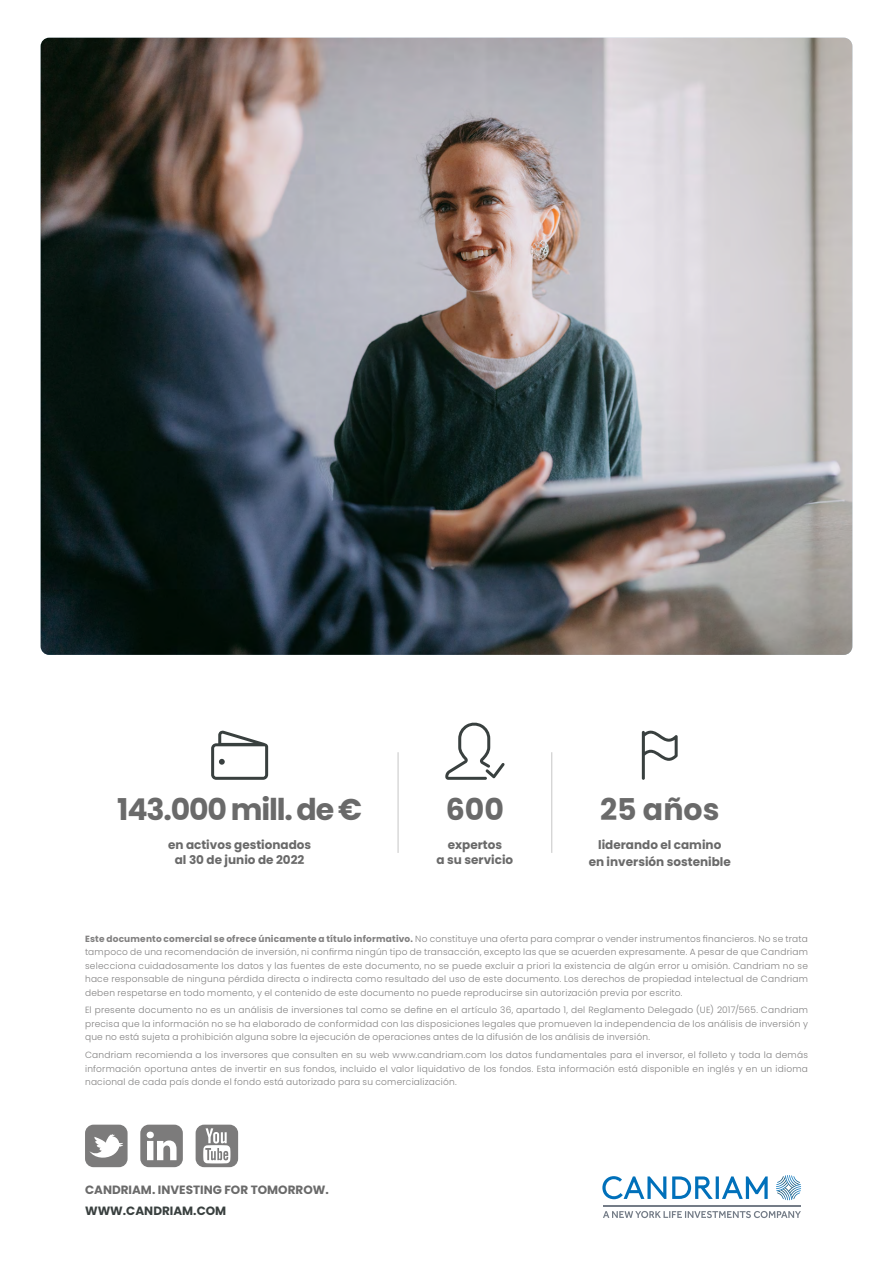
<style>
.page{position:relative;width:893px;height:1263px;background:#fff}
.page>*{position:absolute;margin:0;border:0;box-sizing:border-box;transform-origin:0 0}
.t1{font:700 30px "Poppins";letter-spacing:-.04em;color:#6a6a6a}
.t2{font:700 12px/15px "Poppins";color:#6a6a6a;text-align:center}
.t3{font:700 12px "Poppins";color:#39403f}
.t4{font:300 9px/13.5px "Poppins";letter-spacing:.025em;color:#818080;text-align:justify}
.s1{font-weight:700}
</style>
<div class="page">
<img style="left:41px;top:38px;width:811px;height:617px">
<div style="left:140px;top:1125px;width:43px;height:42px;background:#7c7b7b;border-radius:9px"></div>
<svg style="left:147px;top:1131px;width:30px;height:29px"></svg>
<div style="left:196px;top:1125px;width:42px;height:42px;background:#7c7b7b;border-radius:9px"></div>
<svg style="left:203px;top:1128px;width:27px;height:35px"></svg>
<div style="left:85px;top:1125px;width:43px;height:42px;background:#7c7b7b;border-radius:9px"></div>
<svg style="left:89px;top:1134px;width:34px;height:24px"></svg>
<svg style="left:776px;top:1175px;width:25px;height:25px"></svg>
<svg style="left:603px;top:1211px;width:198px;height:7px"></svg>
<hr style="left:603px;top:1205px;width:198px;height:1px;background:#747c87">
<svg style="left:602px;top:1176px;width:166px;height:23px"></svg>
<hr style="left:398px;top:752px;width:1px;height:101px;background:#c6c6c6">
<hr style="left:551px;top:752px;width:1px;height:101px;background:#c6c6c6">
<svg style="left:445px;top:722px;width:60px;height:58px"></svg>
<svg style="left:211px;top:730px;width:57px;height:50px"></svg>
<svg style="left:642px;top:730px;width:36px;height:50px"></svg>
<h1 class="t1" style="left:117px;top:792px;width:246px">143.000 mill. de €</h1>
<h2 class="t2" style="left:168px;top:837px;width:145px">en activos gestionados al 30 de junio de 2022</h2>
<h1 class="t1" style="left:446px;top:792px;width:60px">600</h1>
<h2 class="t2" style="left:437px;top:837px;width:78px">expertos<br>a su servicio</h2>
<h1 class="t1" style="left:600px;top:792px;width:121px">25 años</h1>
<h2 class="t2" style="left:589px;top:837px;width:144px;line-height:16.5px">liderando el camino<br>en inversión sostenible</h2>
<p class="t4" style="left:85px;top:932px;width:724px"><span class="s1">Este documento comercial se ofrece únicamente a título informativo.</span> No constituye una oferta para comprar o vender instrumentos financieros. No se trata tampoco de una recomendación de inversión, ni confirma ningún tipo de transacción, excepto las que se acuerden expresamente. A pesar de que Candriam selecciona cuidadosamente los datos y las fuentes de este documento, no se puede excluir a priori la existencia de algún error u omisión. Candriam no se hace responsable de ninguna pérdida directa o indirecta como resultado del uso de este documento. Los derechos de propiedad intelectual de Candriam deben respetarse en todo momento, y el contenido de este documento no puede reproducirse sin autorización previa por escrito.</p>
<p class="t4" style="left:85px;top:1003px;width:724px">El presente documento no es un análisis de inversiones tal como se define en el artículo 36, apartado 1, del Reglamento Delegado (UE) 2017/565. Candriam precisa que la información no se ha elaborado de conformidad con las disposiciones legales que promueven la independencia de los análisis de inversión y que no está sujeta a prohibición alguna sobre la ejecución de operaciones antes de la difusión de los análisis de inversión.</p>
<p class="t4" style="left:85px;top:1048px;width:724px">Candriam recomienda a los inversores que consulten en su web www.candriam.com los datos fundamentales para el inversor, el folleto y toda la demás información oportuna antes de invertir en sus fondos, incluido el valor liquidativo de los fondos. Esta información está disponible en inglés y en un idioma nacional de cada país donde el fondo está autorizado para su comercialización.</p>
<h2 class="t2" style="left:85px;top:1182px;width:245px">CANDRIAM. INVESTING FOR TOMORROW.</h2>
<h2 class="t3" style="left:85px;top:1204px;width:143px">WWW.CANDRIAM.COM</h2>
</div>
